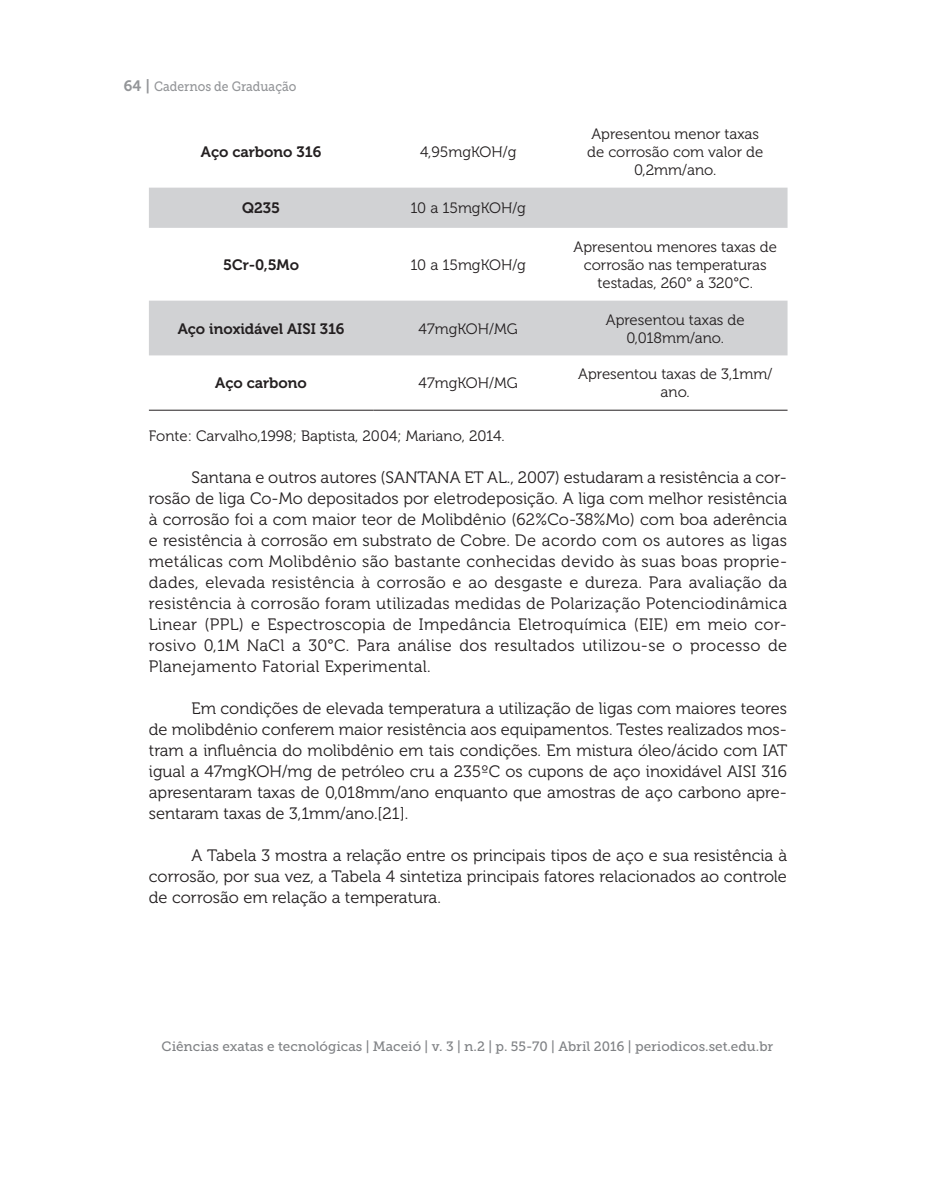
<style>
.page{position:relative;width:936px;height:1191px;background:#fff}
.page>*{position:absolute;margin:0;border:0;box-sizing:border-box;transform-origin:0 0}
.t1{font:16.5px/21px "Museo 300";color:#231f20;text-align:justify}
.t2{font:15px/18px "Museo 300";color:#231f20;text-align:center}
.t3{font:15px "Museo 700";color:#231f20}
.t4{font:13.5px "Museo Slab 500";color:#808285}
.t5{font:13.5px "Museo Slab 500";color:#939598;scale:.9 1}
.s1{font-family:"Museo 700";font-size:15px}
</style>
<div class="page">
<svg style="left:149px;top:188px;width:638px;height:167px;fill:#d1d2d4"></svg>
<hr style="left:149px;top:410px;width:224px;height:1px;background:#231f20">
<hr style="left:373px;top:410px;width:190px;height:1px;background:#231f20">
<hr style="left:563px;top:410px;width:224px;height:1px;background:#231f20">
<p class="t5" style="left:124px;top:79px;width:193px"><span class="s1">64 |</span> Cadernos de Graduação</p>
<p class="t3" style="left:201px;top:143px;width:122px">Aço carbono 316</p>
<p class="t2" style="left:420px;top:143px;width:98px">4,95mgKOH/g</p>
<p class="t3" style="left:242px;top:200px;width:39px">Q235</p>
<p class="t2" style="left:410px;top:199px;width:117px">10 a 15mgKOH/g</p>
<p class="t3" style="left:223px;top:256px;width:77px">5Cr-0,5Mo</p>
<p class="t2" style="left:410px;top:256px;width:117px">10 a 15mgKOH/g</p>
<p class="t2" style="left:587px;top:125px;width:177px">Apresentou menor taxas de corrosão com valor de<br>0,2mm/ano.</p>
<p class="t2" style="left:573px;top:238px;width:205px">Apresentou menores taxas de corrosão nas temperaturas testadas, 260° a 320°C.</p>
<p class="t3" style="left:178px;top:320px;width:168px">Aço inoxidável AISI 316</p>
<p class="t2" style="left:418px;top:320px;width:100px">47mgKOH/MG</p>
<p class="t2" style="left:605px;top:311px;width:140px">Apresentou taxas de<br>0,018mm/ano.</p>
<p class="t3" style="left:215px;top:375px;width:93px">Aço carbono</p>
<p class="t2" style="left:418px;top:374px;width:100px">47mgKOH/MG</p>
<p class="t2" style="left:578px;top:365px;width:195px">Apresentou taxas de 3,1mm/ ano.</p>
<p class="t2" style="left:149px;top:427px;width:357px">Fonte: Carvalho,1998; Baptista, 2004; Mariano, 2014.</p>
<p class="t1" style="left:149px;top:467px;width:639px;text-indent:43px">Santana e outros autores (SANTANA ET AL., 2007) estudaram a resistência a cor&shy;rosão de liga Co-Mo depositados por eletrodeposição. A liga com melhor resistência à corrosão foi a com maior teor de Molibdênio (62%Co-38%Mo) com boa aderência e resistência à corrosão em substrato de Cobre. De acordo com os autores as ligas metálicas com Molibdênio são bastante conhecidas devido às suas boas proprie&shy;dades, elevada resistência à corrosão e ao desgaste e dureza. Para avaliação da resistência à corrosão foram utilizadas medidas de Polarização Potenciodinâmica Linear (PPL) e Espectroscopia de Impedância Eletroquímica (EIE) em meio cor&shy;rosivo 0,1M NaCl a 30°C. Para análise dos resultados utilizou-se o processo de Planejamento Fatorial Experimental.</p>
<p class="t1" style="left:149px;top:698px;width:640px;text-indent:43px">Em condições de elevada temperatura a utilização de ligas com maiores teores de molibdênio conferem maior resistência aos equipamentos. Testes realizados mos&shy;tram a influência do molibdênio em tais condições. Em mistura óleo/ácido com IAT igual a 47mgKOH/mg de petróleo cru a 235ºC os cupons de aço inoxidável AISI 316 apresentaram taxas de 0,018mm/ano enquanto que amostras de aço carbono apre&shy;sentaram taxas de 3,1mm/ano.[21].</p>
<p class="t1" style="left:149px;top:845px;width:639px;text-indent:43px">A Tabela 3 mostra a relação entre os principais tipos de aço e sua resistência à corrosão, por sua vez, a Tabela 4 sintetiza principais fatores relacionados ao controle de corrosão em relação a temperatura.</p>
<p class="t4" style="left:162px;top:1039px;width:613px">Ciências exatas e tecnológicas | Maceió | v. 3 | n.2 | p. 55-70 | Abril 2016 | periodicos.set.edu.br</p>
</div>
